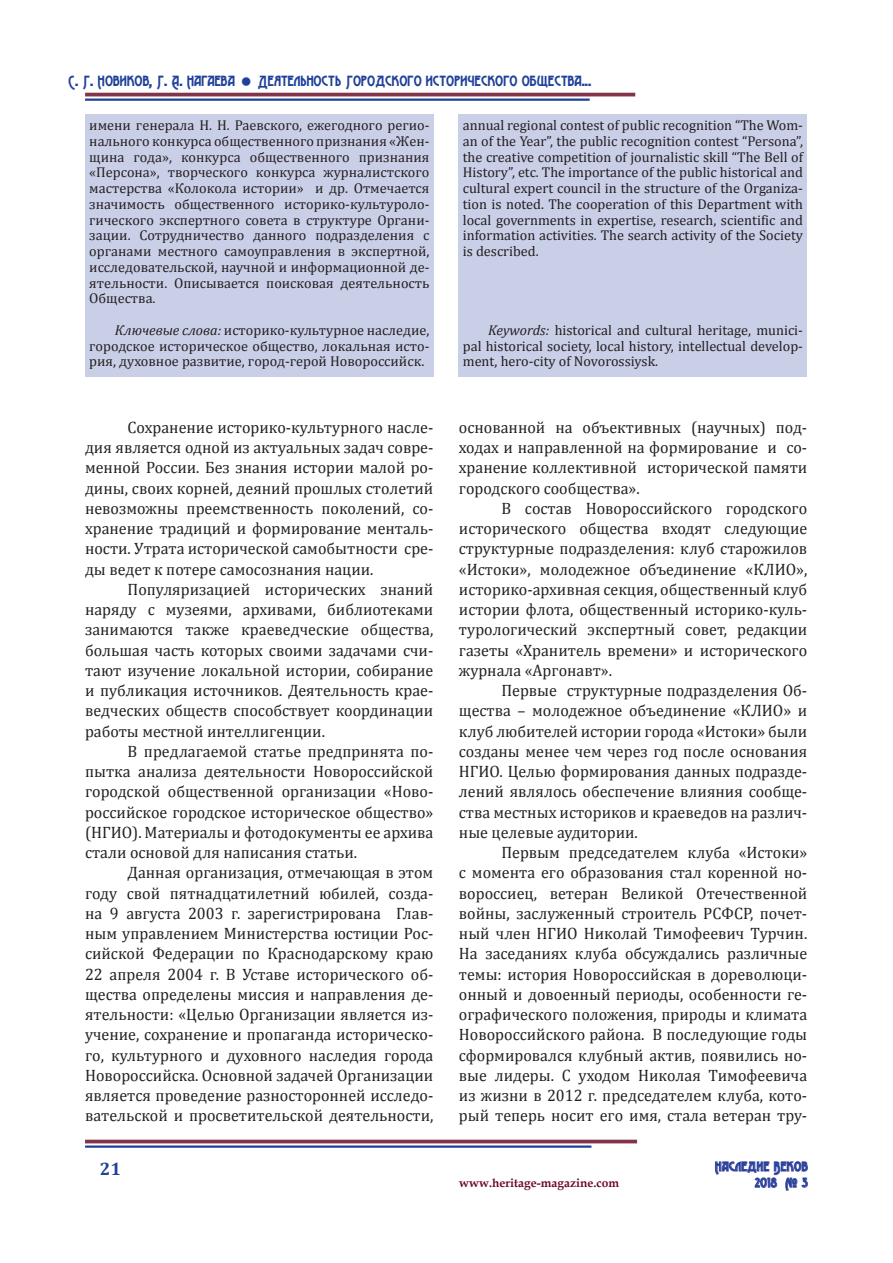
<style>
.page{position:relative;width:893px;height:1263px;background:#fff}
.page>*{position:absolute;margin:0;border:0;box-sizing:border-box;transform-origin:0 0}
.t1{font:700 18px "Cambria";color:#20419a}
.t2{font:16.5px/20.2px "Cambria";color:#231f20;text-align:justify}
.t3{font:15px "Advokat Modern";color:#20419a}
.t4{font:14.25px/15.8px "Cambria";color:#231f20;text-align:justify}
.t5{font:13.5px "Advokat Modern";letter-spacing:.03em;color:#20419a}
.t6{font:700 12px "Book Antiqua";color:#6e0731}
.s1{font-style:italic}
</style>
<div class="page">
<div style="left:85px;top:115px;width:349px;height:262px;background:#cacfe8"></div>
<div style="left:459px;top:115px;width:348px;height:262px;background:#cacfe8"></div>
<hr style="left:85px;top:93px;width:550px;height:3px;background:#823449">
<hr style="left:85px;top:99px;width:505px;height:2px;background:#20419a">
<svg style="left:715px;top:1161px;width:93px;height:30px"></svg>
<hr style="left:85px;top:1140px;width:552px;height:3px;background:#823449">
<hr style="left:85px;top:1145px;width:506px;height:3px;background:#20419a">
<p class="t3" style="left:68px;top:73px;width:168px">С. Г. Новиков, Г. А. Нагаева</p>
<p class="t3" style="left:258px;top:73px;width:335px">Деятельность Городского исторического общества...</p>
<p class="t4" style="left:89px;top:117px;width:342px">имени генерала Н. Н. Раевского, ежегодного регио&shy;нального конкурса общественного признания «Жен&shy;щина года», конкурса общественного признания «Персона», творческого конкурса журналистского мастерства «Колокола истории» и др. Отмечается значимость общественного историко-культуроло&shy;гического экспертного совета в структуре Органи&shy;зации. Сотрудничество данного подразделения с органами местного самоуправления в экспертной, исследовательской, научной и информационной де&shy;ятельности. Описывается поисковая деятельность Общества.</p>
<p class="t4" style="left:89px;top:322px;width:342px;text-indent:26px"><span class="s1">Ключевые слова:</span> историко-культурное наследие, городское историческое общество, локальная исто&shy;рия, духовное развитие, город-герой Новороссийск.</p>
<p class="t2" style="left:85px;top:417px;width:350px;text-indent:43px">Сохранение историко-культурного насле&shy;дия является одной из актуальных задач совре&shy;менной России. Без знания истории малой ро&shy;дины, своих корней, деяний прошлых столетий невозможны преемственность поколений, со&shy;хранение традиций и формирование менталь&shy;ности. Утрата исторической самобытности сре&shy;ды ведет к потере самосознания нации.</p>
<p class="t2" style="left:85px;top:579px;width:350px;text-indent:43px">Популяризацией исторических знаний наряду с музеями, архивами, библиотеками занимаются также краеведческие общества, большая часть которых своими задачами счи&shy;тают изучение локальной истории, собирание и публикация источников. Деятельность крае&shy;ведческих обществ способствует координации работы местной интеллигенции.</p>
<p class="t2" style="left:85px;top:741px;width:350px;text-indent:43px">В предлагаемой статье предпринята по&shy;пытка анализа деятельности Новороссийской городской общественной организации «Ново&shy;российское городское историческое общество» (НГИО). Материалы и фотодокументы ее архива стали основой для написания статьи.</p>
<p class="t2" style="left:85px;top:862px;width:350px;text-indent:43px">Данная организация, отмечающая в этом году свой пятнадцатилетний юбилей, созда&shy;на 9 августа 2003 г. зарегистрирована Глав&shy;ным управлением Министерства юстиции Рос&shy;сийской Федерации по Краснодарскому краю 22 апреля 2004 г. В Уставе исторического об&shy;щества определены миссия и направления де&shy;ятельности: «Целью Организации является из&shy;учение, сохранение и пропаганда историческо&shy;го, культурного и духовного наследия города Новороссийска. Основной задачей Организации является проведение разносторонней исследо&shy;вательской и просветительской деятельности,</p>
<p class="t1" style="left:100px;top:1156px;width:23px">21</p>
<p class="t4" style="left:463px;top:117px;width:342px">annual regional contest of public recognition “The Wom&shy;an of the Year”, the public recognition contest “Persona”, the creative competition of journalistic skill “The Bell of History”, etc. The importance of the public historical and cultural expert council in the structure of the Organiza&shy;tion is noted. The cooperation of this Department with local governments in expertise, research, scientific and information activities. The search activity of the Society is described.</p>
<p class="t4" style="left:463px;top:322px;width:342px;text-indent:26px"><span class="s1">Keywords:</span> historical and cultural heritage, munici&shy;pal historical society, local history, intellectual develop&shy;ment, hero-city of Novorossiysk.</p>
<p class="t2" style="left:459px;top:417px;width:350px">основанной на объективных (научных) под&shy;ходах и направленной на формирование и со&shy;хранение коллективной исторической памяти городского сообщества».</p>
<p class="t2" style="left:459px;top:498px;width:350px;text-indent:43px">В состав Новороссийского городского исторического общества входят следующие структурные подразделения: клуб старожилов «Истоки», молодежное объединение «КЛИО», историко-архивная секция, общественный клуб истории флота, общественный историко-куль&shy;турологический экспертный совет, редакции газеты «Хранитель времени» и исторического журнала «Аргонавт».</p>
<p class="t2" style="left:459px;top:680px;width:350px;text-indent:43px">Первые структурные подразделения Об&shy;щества – молодежное объединение «КЛИО» и клуб любителей истории города «Истоки» были созданы менее чем через год после основания НГИО. Целью формирования данных подразде&shy;лений являлось обеспечение влияния сообще&shy;ства местных историков и краеведов на различ&shy;ные целевые аудитории.</p>
<p class="t2" style="left:459px;top:842px;width:350px;text-indent:43px">Первым председателем клуба «Истоки» с момента его образования стал коренной но&shy;вороссиец, ветеран Великой Отечественной войны, заслуженный строитель РСФСР, почет&shy;ный член НГИО Николай Тимофеевич Турчин.<br>На заседаниях клуба обсуждались различные темы: история Новороссийская в дореволюци&shy;онный и довоенный периоды, особенности ге&shy;ографического положения, природы и климата Новороссийского района. В последующие годы сформировался клубный актив, появились но&shy;вые лидеры. С уходом Николая Тимофеевича из жизни в 2012 г. председателем клуба, кото&shy;рый теперь носит его имя, стала ветеран тру-</p>
<p class="t5" style="left:715px;top:1159px;width:95px">Наследие Веков</p>
<p class="t6" style="left:459px;top:1175px;width:161px">www.heritage-magazine.com</p>
<p class="t5" style="left:755px;top:1175px;width:55px">2018 № 3</p>
</div>
